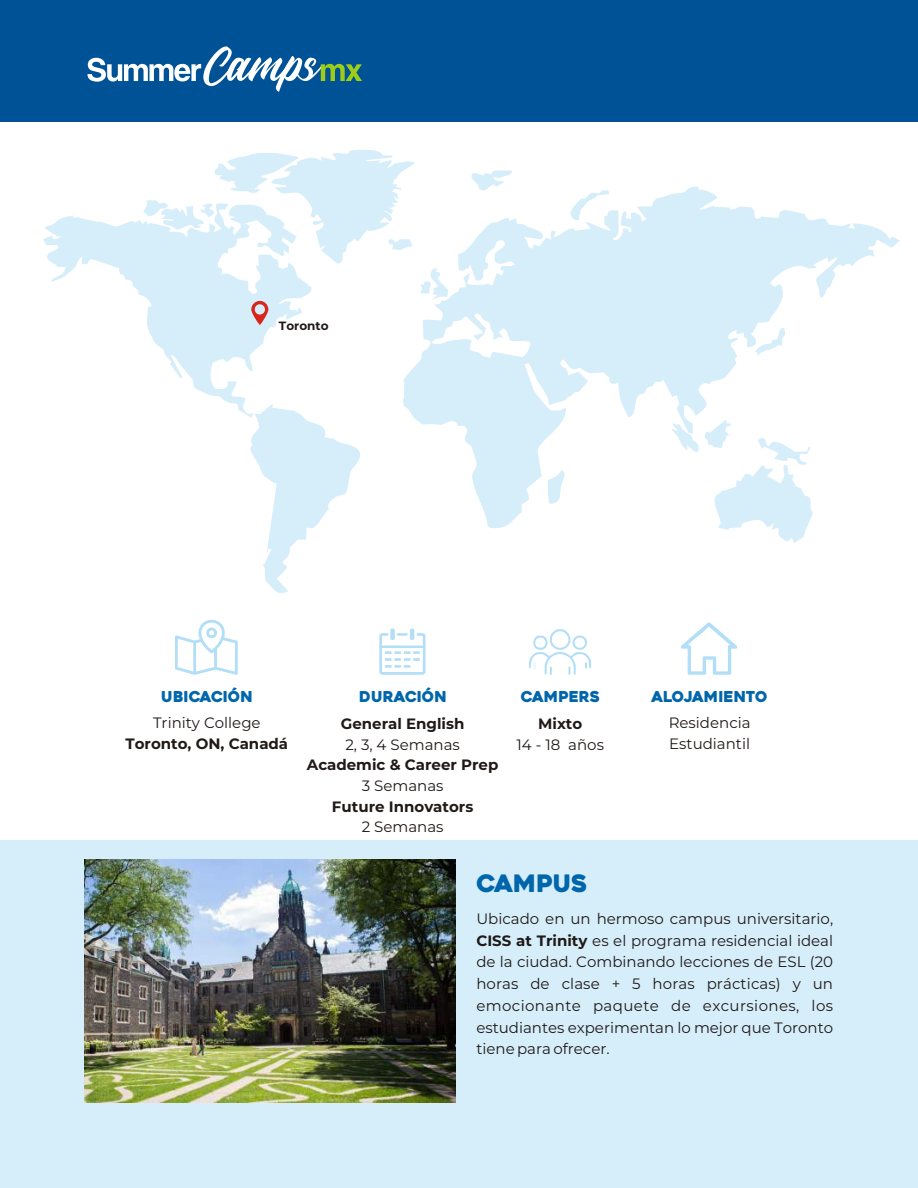
<style>
.page{position:relative;width:918px;height:1188px;background:#fff}
.page>*{position:absolute;margin:0;border:0;box-sizing:border-box;transform-origin:0 0}
.t1{font:24px "Heavitas";color:#0066ab}
.t2{font:15px/21.8px "Montserrat";color:#1f1a17}
.t3{font:700 15px "Montserrat";color:#1f1a17}
.t4{font:15px "Heavitas";color:#0066ab}
.t5{font:15px "Heavitas";letter-spacing:-.02em;color:#0066ab}
.t6{font:700 12px "Montserrat";color:#1f1a17}
.s1{font-weight:700}
</style>
<div class="page">
<div style="left:0;top:0;width:918px;height:122px;background:#005296"></div>
<svg style="left:87px;top:46px;width:275px;height:46px"></svg>
<svg style="left:471px;top:171px;width:41px;height:16px"></svg>
<svg style="left:146px;top:150px;width:269px;height:100px"></svg>
<svg style="left:43px;top:202px;width:317px;height:391px"></svg>
<svg style="left:403px;top:187px;width:497px;height:341px"></svg>
<svg style="left:672px;top:423px;width:26px;height:29px"></svg>
<svg style="left:548px;top:470px;width:17px;height:34px"></svg>
<svg style="left:705px;top:420px;width:108px;height:123px"></svg>
<svg style="left:251px;top:301px;width:17px;height:24px"></svg>
<div style="left:0;top:841px;width:918px;height:347px;background:#d6edfa"></div>
<svg style="left:529px;top:629px;width:62px;height:46px"></svg>
<svg style="left:175px;top:620px;width:63px;height:55px"></svg>
<svg style="left:379px;top:629px;width:46px;height:46px"></svg>
<svg style="left:681px;top:623px;width:56px;height:52px"></svg>
<img style="left:84px;top:860px;width:371px;height:243px">
<p class="t6" style="left:279px;top:319px;width:51px">Toronto</p>
<p class="t4" style="left:161px;top:691px;width:93px">UBICACIÓN</p>
<p class="t2" style="left:153px;top:712px;width:109px">Trinity College</p>
<p class="t3" style="left:126px;top:734px;width:164px">Toronto, ON, Canadá</p>
<p class="t4" style="left:359px;top:691px;width:89px">DURACIÓN</p>
<p class="t4" style="left:521px;top:691px;width:81px">CAMPERS</p>
<p class="t5" style="left:652px;top:691px;width:117px">ALOJAMIENTO</p>
<p class="t3" style="left:341px;top:714px;width:125px">General English</p>
<p class="t2" style="left:345px;top:733px;width:116px">2, 3, 4 Semanas</p>
<p class="t3" style="left:307px;top:756px;width:193px">Academic &amp; Career Prep</p>
<p class="t2" style="left:362px;top:775px;width:83px">3 Semanas</p>
<p class="t3" style="left:332px;top:797px;width:143px">Future Innovators</p>
<p class="t2" style="left:362px;top:816px;width:83px">2 Semanas</p>
<p class="t3" style="left:538px;top:714px;width:46px">Mixto</p>
<p class="t2" style="left:517px;top:733px;width:89px">14 - 18 años</p>
<h1 class="t1" style="left:476px;top:874px;width:112px">CAMPUS</h1>
<p class="t2" style="left:669px;top:713px;width:83px;line-height:20.7px">Residencia<br>Estudiantil</p>
<p class="t2" style="left:476px;top:908px;width:358px;text-align:justify">Ubicado en un hermoso campus universitario, <span class="s1">CISS at Trinity</span> es el programa residencial ideal de la ciudad. Combinando lecciones de ESL (20 horas de clase + 5 horas prácticas) y un emocionante paquete de excursiones, los estudiantes experimentan lo mejor que Toronto tiene para ofrecer.</p>
</div>
